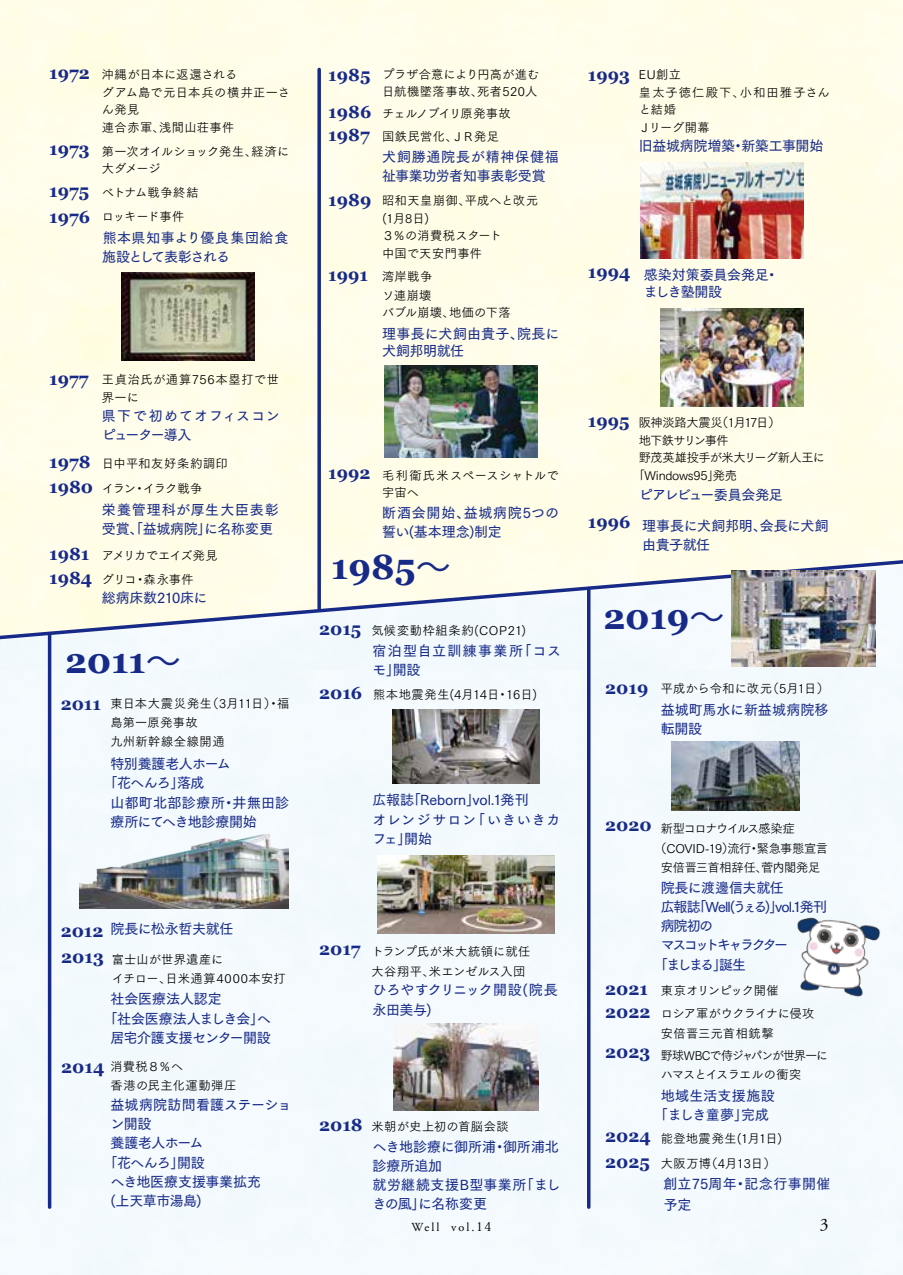
<style>
.page{position:relative;width:903px;height:1275px;background:#fff}
.page>*{position:absolute;margin:0;border:0;box-sizing:border-box;transform-origin:0 0}
.t1{font:700 35px "Georgia";color:#172a88}
.t2{font:700 17.5px "Georgia";color:#172a88}
.t3{font:17.5px "Adobe Garamond";color:#000}
.t4{font:14px/19.2px "Tsuku Go Pro D";letter-spacing:-.015em;color:#172a88}
.t5{font:14px/19.2px "Tsuku Go Pro D";letter-spacing:.02em;color:#172a88}
.t6{font:14px "Tsuku Go Pro D";letter-spacing:-.04em;color:#172a88}
.t7{font:14px/19.2px "Tsuku Go Pro D";letter-spacing:.01em;color:#172a88;text-align:center}
.t8{font:14px/19.2px "Tsuku Go Pro D";letter-spacing:.035em;color:#172a88}
.t9{font:14px/19.2px "Tsuku Go Pro D";letter-spacing:.045em;color:#172a88}
.t10{font:14px "Tsuku Go Pro D";letter-spacing:-.075em;color:#172a88}
.t11{font:14px/19.2px "Tsuku Go Pro D";letter-spacing:.04em;color:#172a88}
.t12{font:14px/19.2px "Tsuku Go Pro D";letter-spacing:.09em;color:#172a88}
.t13{font:14px/21px "Tsuku Go Pro D";letter-spacing:.015em;color:#172a88}
.t14{font:14px "Tsuku Go Pro D";letter-spacing:-.035em;color:#172a88}
.t15{font:14px "Tsuku Go Pro D";letter-spacing:-.18em;color:#172a88}
.t16{font:14px "Tsuku Go Pro D";letter-spacing:-.05em;color:#172a88}
.t17{font:12.25px/17.5px "Tsuku Go Pro R";letter-spacing:.005em;color:#000}
.t18{font:12.25px/19.2px "Tsuku Go Pro R";letter-spacing:.035em;color:#000}
.t19{font:12.25px/23.3px "Tsuku Go Pro R";letter-spacing:-.05em;color:#000}
.t20{font:12.25px/17.5px "Tsuku Go Pro R";letter-spacing:.05em;color:#000}
.t21{font:12.25px/17.5px "Tsuku Go Pro R";letter-spacing:.03em;color:#000}
.t22{font:12.25px/23.6px "Tsuku Go Pro R";letter-spacing:-.045em;color:#000}
.t23{font:12.25px/19.2px "Tsuku Go Pro R";letter-spacing:-.065em;color:#000}
.t24{font:12.25px/17.5px "Tsuku Go Pro R";letter-spacing:-.025em;color:#000}
.t25{font:12.25px "Tsuku Go Pro R";letter-spacing:-.03em;color:#000}
.t26{font:12.25px "Tsuku Go Pro R";letter-spacing:.055em;color:#000}
.t27{font:12.25px "Tsuku Go Pro R";letter-spacing:-.07em;color:#000}
.t28{font:12.25px "Tsuku Go Pro R";letter-spacing:-.035em;color:#000}
.t29{font:12.25px "Tsuku Go Pro R";letter-spacing:-.02em;color:#000}
.t30{font:12.25px "Tsuku Go Pro R";letter-spacing:-.105em;color:#000}
.t31{font:12.25px "Tsuku Go Pro R";letter-spacing:.025em;color:#000}
.t32{font:12.25px "Adobe Garamond";letter-spacing:.16em;color:#000}
.t33{font:12.25px "Tsuku Go Pro R";letter-spacing:.045em;color:#000}
.s1{font-family:"Georgia";font-weight:700;font-size:17.5px;color:#172a88}
.s2{font-family:"Koz Go Pr 6 N";font-weight:400}
.s3{font-family:"Georgia";font-weight:700;font-size:17.5px}
.s4{font-family:"Tsuku Go Pro R";font-weight:400;font-size:12.25px;color:#000}
.s5{font-family:"Koz Min Pro"}
</style>
<div class="page">
<div style="left:0;top:0;width:903px;height:557px;background:#fffde9"></div>
<div style="left:0;top:718px;width:903px;height:557px;background:#f3fafe"></div>
<svg style="left:0;top:557px;width:903px;height:161px"></svg>
<svg style="left:317px;top:69px;width:4px;height:540px;background:#334393"></svg>
<img style="left:671px;top:742px;width:128px;height:69px">
<img style="left:122px;top:273px;width:133px;height:88px">
<hr style="left:48px;top:634px;width:3px;height:573px;background:#172a88">
<hr style="left:587px;top:588px;width:3px;height:619px;background:#172a88">
<img style="left:385px;top:365px;width:152px;height:92px">
<img style="left:661px;top:308px;width:143px;height:98px">
<img style="left:640px;top:162px;width:163px;height:96px">
<img style="left:80px;top:832px;width:209px;height:76px">
<img style="left:392px;top:709px;width:148px;height:74px">
<img style="left:377px;top:855px;width:177px;height:78px">
<img style="left:393px;top:1023px;width:145px;height:87px">
<img style="left:785px;top:897px;width:98px;height:107px">
<img style="left:731px;top:570px;width:144px;height:97px">
<p class="t17" style="left:328px;top:64px;width:212px;text-align:right"><span class="s1">1985</span> プラザ合意により円高が進む日航機墜落事故、死者520人</p>
<p class="t27" style="left:328px;top:104px;width:184px"><span class="s1">1986</span> チェルノブイリ原発事故</p>
<p class="t2" style="left:328px;top:122px;width:43px">1987</p>
<p class="t21" style="left:102px;top:64px;width:190px">沖縄が日本に返還される<br>グアム島で元日本兵の横井正一さん発見<br>連合赤軍、浅間山荘事件</p>
<p class="t20" style="left:639px;top:64px;width:192px">EU創立<br>皇太子徳仁殿下、小和田雅子さんと結婚<br>Ｊリーグ開幕</p>
<p class="t2" style="left:49px;top:60px;width:42px">1972</p>
<p class="t2" style="left:588px;top:61px;width:44px">1993</p>
<p class="t31" style="left:382px;top:127px;width:119px">国鉄民営化、ＪＲ発足</p>
<p class="t4" style="left:639px;top:135px;width:186px">旧益城病院増築・新築工事開始</p>
<p class="t24" style="left:102px;top:141px;width:189px">第一次オイルショック発生、経済に大ダメージ</p>
<p class="t2" style="left:49px;top:136px;width:42px">1973</p>
<p class="t17" style="left:49px;top:178px;width:151px;line-height:24.7px"><span class="s1">1975</span> ベトナム戦争終結<br><span class="s1">1976</span> ロッキード事件</p>
<p class="t5" style="left:382px;top:145px;width:178px">犬飼勝通院長が精神保健福祉事業功労者知事表彰受賞</p>
<p class="t2" style="left:328px;top:187px;width:45px">1989</p>
<p class="t17" style="left:382px;top:190px;width:158px">昭和天皇崩御、平成へと改元(1月8日)<br>３％の消費税スタート<br>中国で天安門事件</p>
<p class="t4" style="left:102px;top:227px;width:188px">熊本県知事より優良集団給食施設として表彰される</p>
<p class="t2" style="left:49px;top:365px;width:41px">1977</p>
<p class="t20" style="left:102px;top:370px;width:179px">王貞治氏が通算756本塁打で世界一に</p>
<p class="t11" style="left:102px;top:404px;width:180px">県下で初めてオフィスコンピューター導入</p>
<p class="t17" style="left:49px;top:450px;width:180px;line-height:24.7px"><span class="s1">1978</span> 日中平和友好条約調印<br><span class="s1">1980</span> イラン・イラク戦争</p>
<p class="t8" style="left:102px;top:499px;width:178px">栄養管理科が厚生大臣表彰受賞、「益城病院」に名称変更</p>
<p class="t22" style="left:49px;top:542px;width:170px"><span class="s1">1981</span> アメリカでエイズ発見<br><span class="s1">1984</span> グリコ・森永事件</p>
<p class="t4" style="left:102px;top:587px;width:107px">総病床数210床に</p>
<h1 class="t1" style="left:65px;top:634px;width:117px">2011<span class="s2">～</span></h1>
<p class="t2" style="left:61px;top:691px;width:42px">2011</p>
<p class="t18" style="left:110px;top:692px;width:180px">東日本大震災発生（3月11日）・福島第一原発事故<br>九州新幹線全線開通</p>
<p class="t6" style="left:110px;top:752px;width:122px">特別養護老人ホーム</p>
<p class="t4" style="left:103px;top:772px;width:103px">「花へんろ」落成</p>
<p class="t5" style="left:110px;top:791px;width:180px">山都町北部診療所・井無田診</p>
<p class="t6" style="left:110px;top:810px;width:148px">療所にてへき地診療開始</p>
<p class="t4" style="left:61px;top:918px;width:174px"><span class="s3">2012</span> 院長に松永哲夫就任</p>
<p class="t17" style="left:112px;top:948px;width:176px;line-height:19.2px;text-indent:-50px"><span class="s1">2013</span> 富士山が世界遺産に<br>イチロー、日米通算4000本安打</p>
<p class="t4" style="left:110px;top:988px;width:113px">社会医療法人認定</p>
<p class="t4" style="left:103px;top:1007px;width:169px">「社会医療法人ましき会」へ</p>
<p class="t14" style="left:110px;top:1026px;width:162px">居宅介護支援センター開設</p>
<p class="t18" style="left:110px;top:1055px;width:127px;text-indent:-49px"><span class="s1">2014</span> 消費税８％へ<br>香港の民主化運動弾圧</p>
<p class="t7" style="left:110px;top:1093px;width:182px">益城病院訪問看護ステーショ</p>
<p class="t4" style="left:110px;top:1113px;width:42px">ン開設</p>
<p class="t16" style="left:110px;top:1131px;width:95px">養護老人ホーム</p>
<p class="t4" style="left:103px;top:1151px;width:103px">「花へんろ」開設</p>
<p class="t4" style="left:110px;top:1170px;width:152px">へき地医療支援事業拡充</p>
<p class="t4" style="left:110px;top:1190px;width:93px">(上天草市湯島)</p>
<p class="t2" style="left:328px;top:261px;width:105px">1991 <span class="s4">湾岸戦争</span></p>
<p class="t17" style="left:382px;top:285px;width:130px">ソ連崩壊<br>バブル崩壊、地価の下落</p>
<p class="t4" style="left:382px;top:323px;width:179px;line-height:17.5px">理事長に犬飼由貴子、院長に犬飼邦明就任</p>
<p class="t2" style="left:328px;top:460px;width:44px">1992</p>
<p class="t17" style="left:382px;top:465px;width:178px">毛利衛氏米スペースシャトルで宇宙へ</p>
<p class="t9" style="left:382px;top:502px;width:179px">断酒会開始、益城病院5つの誓い(基本理念)制定</p>
<h1 class="t1" style="left:331px;top:541px;width:121px">1985<span class="s2">～</span></h1>
<p class="t26" style="left:319px;top:621px;width:209px"><span class="s1">2015</span> 気候変動枠組条約(COP21)</p>
<p class="t12" style="left:373px;top:639px;width:190px">宿泊型自立訓練事業所「コスモ」開設</p>
<p class="t4" style="left:588px;top:264px;width:192px;line-height:17.5px;text-align:center"><sup>1994</sup> 感染対策委員会発足・ましき塾開設</p>
<p class="t2" style="left:588px;top:408px;width:43px">1995</p>
<p class="t2" style="left:588px;top:508px;width:44px">1996</p>
<p class="t22" style="left:639px;top:410px;width:143px">阪神淡路大震災（1月17日）</p>
<p class="t23" style="left:639px;top:429px;width:91px">地下鉄サリン事件</p>
<p class="t19" style="left:639px;top:445px;width:188px">野茂英雄投手が米大リーグ新人王に</p>
<p class="t29" style="left:633px;top:465px;width:106px">「Windows95」発売</p>
<p class="t6" style="left:639px;top:483px;width:145px">ピアレビュー委員会発足</p>
<p class="t4" style="left:642px;top:514px;width:188px">理事長に犬飼邦明、会長に犬飼由貴子就任</p>
<h1 class="t1" style="left:603px;top:590px;width:123px">2019<span class="s2">～</span></h1>
<p class="t2" style="left:319px;top:680px;width:45px">2016</p>
<p class="t17" style="left:373px;top:685px;width:165px">熊本地震発生(4月14日・16日)</p>
<p class="t17" style="left:605px;top:678px;width:225px"><span class="s1">2019</span> 平成から令和に改元（5月1日）</p>
<p class="t4" style="left:661px;top:698px;width:169px">益城町馬水に新益城病院移転開設</p>
<p class="t4" style="left:373px;top:789px;width:189px">広報誌「Reborn」vol.1発刊<br>オレンジサロン「いきいきカフェ」開始</p>
<p class="t2" style="left:605px;top:812px;width:48px">2020</p>
<p class="t30" style="left:661px;top:818px;width:136px">新型コロナウイルス感染症</p>
<p class="t25" style="left:654px;top:838px;width:175px">（COVID-19）流行・緊急事態宣言</p>
<p class="t28" style="left:661px;top:857px;width:161px">安倍晋三首相辞任、菅内閣発足</p>
<p class="t4" style="left:661px;top:877px;width:125px">院長に渡邊信夫就任</p>
<p class="t17" style="left:371px;top:941px;width:160px;line-height:19.2px;text-indent:-52px"><span class="s1">2017</span> トランプ氏が米大統領に就任大谷翔平、米エンゼルス入団</p>
<p class="t4" style="left:373px;top:979px;width:187px">ひろやすクリニック開設(院長永田美与)</p>
<p class="t17" style="left:319px;top:1116px;width:191px"><span class="s1">2018</span> 米朝が史上初の首脳会談</p>
<p class="t4" style="left:373px;top:1135px;width:189px">へき地診療に御所浦・御所浦北診療所追加　<br>就労継続支援B型事業所「ましきの風」に名称変更</p>
<p class="t10" style="left:661px;top:895px;width:168px">広報誌「Well(うぇる)」vol.1発刊</p>
<p class="t4" style="left:661px;top:915px;width:54px">病院初の</p>
<p class="t15" style="left:661px;top:933px;width:129px">マスコットキャラクター</p>
<p class="t4" style="left:654px;top:953px;width:94px">「ましまる」誕生</p>
<p class="t19" style="left:605px;top:977px;width:211px"><span class="s1">2021</span> 東京オリンピック開催<br><span class="s1">2022</span> ロシア軍がウクライナに侵攻</p>
<p class="t33" style="left:661px;top:1023px;width:114px">安倍晋三元首相銃撃</p>
<p class="t2" style="left:605px;top:1039px;width:47px">2023</p>
<p class="t23" style="left:661px;top:1044px;width:169px">野球ＷBCで侍ジャパンが世界一にハマスとイスラエルの衝突</p>
<p class="t7" style="left:654px;top:1084px;width:123px">地域生活支援施設「ましき童夢」完成</p>
<p class="t17" style="left:605px;top:1124px;width:178px;line-height:25.7px"><span class="s1">2024</span> 能登地震発生(1月1日)<br><span class="s1">2025</span> 大阪万博（4月13日）</p>
<p class="t13" style="left:663px;top:1171px;width:169px">創立75周年・記念行事開催予定</p>
<p class="t32" style="left:411px;top:1220px;width:82px">Well vol.<span class="s5">14</span></p>
<p class="t3" style="left:820px;top:1215px;width:10px">3</p>
</div>
